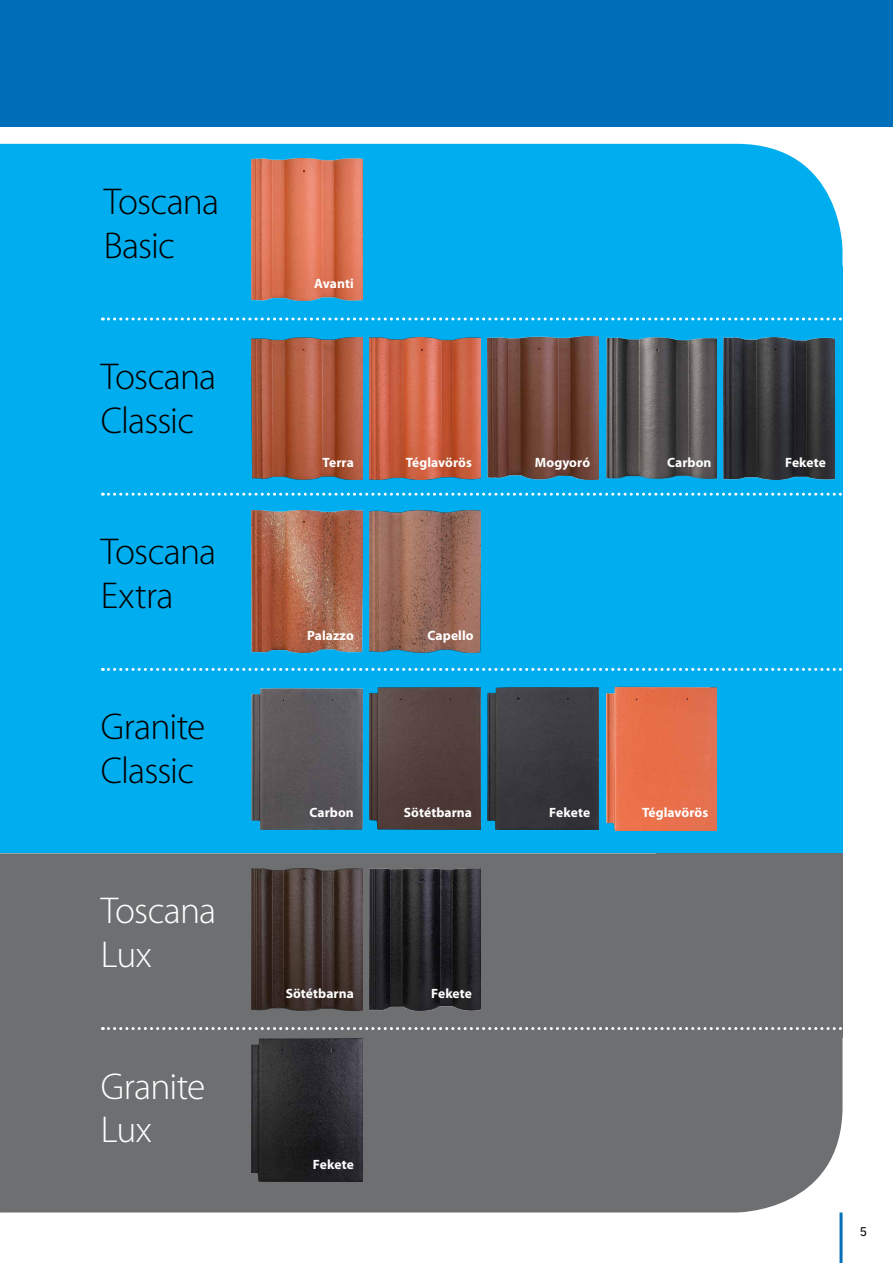
<style>
.page{position:relative;width:893px;height:1263px;background:#fff}
.page>*{position:absolute;margin:0;border:0;box-sizing:border-box;transform-origin:0 0}
.t1{font:300 37.5px/43.8px "Myriad Pro";letter-spacing:-.025em;color:#000}
.t2{font:300 37.5px/43.8px "Myriad Pro";letter-spacing:-.025em;color:#fff}
.t3{font:700 13.5px "Myriad Pro";letter-spacing:.005em;color:#fff}
.t4{font:13.5px "Good Headline Pro News";color:#000}
</style>
<div class="page">
<div style="left:0;top:853px;width:842px;height:359px;background:#6d6f71"></div>
<div style="left:0;top:266px;width:842px;height:587px;background:#00aeef"></div>
<svg style="left:0;top:144px;width:842px;height:350px"></svg>
<div style="left:0;top:0;width:893px;height:126px;background:#006fba"></div>
<hr style="left:839px;top:1212px;width:3px;height:51px;background:#006fba">
<img style="left:252px;top:159px;width:110px;height:142px">
<img style="left:252px;top:511px;width:110px;height:141px">
<img style="left:370px;top:511px;width:110px;height:142px">
<img style="left:252px;top:688px;width:110px;height:141px">
<img style="left:370px;top:687px;width:110px;height:143px">
<img style="left:488px;top:688px;width:111px;height:141px">
<img style="left:252px;top:868px;width:110px;height:142px">
<img style="left:370px;top:868px;width:110px;height:142px">
<img style="left:252px;top:1038px;width:110px;height:144px">
<svg style="left:102px;top:317px;width:741px;height:3px"></svg>
<svg style="left:102px;top:493px;width:741px;height:3px"></svg>
<svg style="left:102px;top:668px;width:741px;height:3px"></svg>
<svg style="left:102px;top:1027px;width:741px;height:3px"></svg>
<img style="left:370px;top:337px;width:110px;height:142px">
<img style="left:488px;top:337px;width:111px;height:143px">
<img style="left:252px;top:337px;width:110px;height:143px">
<img style="left:606px;top:337px;width:111px;height:141px">
<img style="left:724px;top:337px;width:110px;height:142px">
<img style="left:606px;top:687px;width:111px;height:143px">
<h1 class="t1" style="left:104px;top:180px;width:117px">Toscana<br>Basic</h1>
<h1 class="t1" style="left:101px;top:355px;width:117px">Toscana<br>Classic</h1>
<h1 class="t1" style="left:101px;top:530px;width:117px">Toscana<br>Extra</h1>
<h1 class="t1" style="left:101px;top:706px;width:106px">Granite<br>Classic</h1>
<h1 class="t2" style="left:101px;top:890px;width:117px">Toscana<br>Lux</h1>
<h1 class="t2" style="left:101px;top:1065px;width:106px">Granite<br>Lux</h1>
<p class="t3" style="left:314px;top:276px;width:41px">Avanti</p>
<p class="t3" style="left:323px;top:455px;width:33px">Terra</p>
<p class="t3" style="left:406px;top:455px;width:68px">Téglavörös</p>
<p class="t3" style="left:535px;top:455px;width:57px">Mogyoró</p>
<p class="t3" style="left:667px;top:455px;width:46px">Carbon</p>
<p class="t3" style="left:785px;top:455px;width:42px">Fekete</p>
<p class="t3" style="left:307px;top:628px;width:48px">Palazzo</p>
<p class="t3" style="left:428px;top:628px;width:48px">Capello</p>
<p class="t3" style="left:310px;top:805px;width:46px">Carbon</p>
<p class="t3" style="left:404px;top:805px;width:70px">Sötétbarna</p>
<p class="t3" style="left:549px;top:805px;width:42px">Fekete</p>
<p class="t3" style="left:642px;top:805px;width:68px">Téglavörös</p>
<p class="t3" style="left:286px;top:986px;width:70px">Sötétbarna</p>
<p class="t3" style="left:431px;top:986px;width:42px">Fekete</p>
<p class="t3" style="left:313px;top:1156px;width:42px">Fekete</p>
<p class="t4" style="left:860px;top:1225px;width:8px">5</p>
</div>
